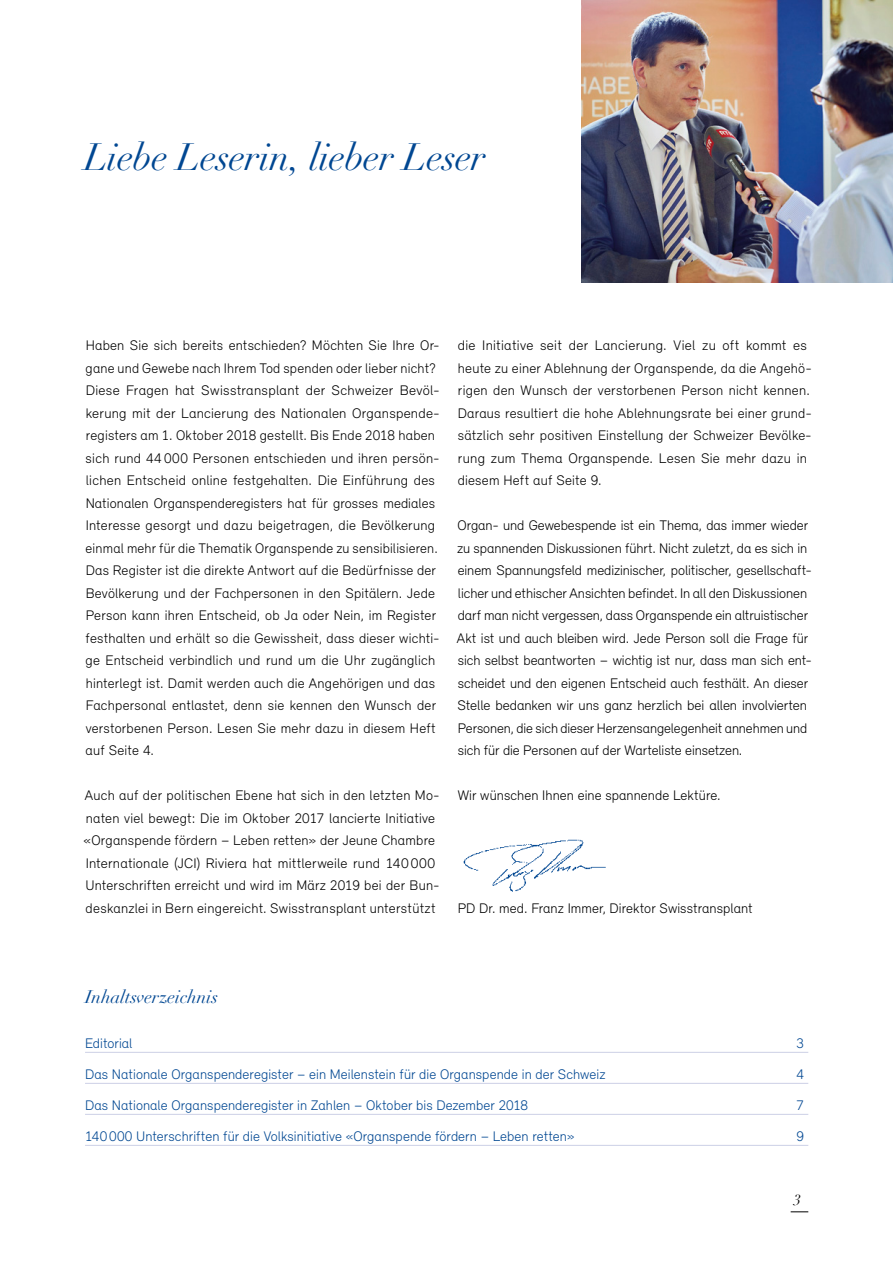
<style>
.page{position:relative;width:893px;height:1263px;background:#fff}
.page>*{position:absolute;margin:0;border:0;box-sizing:border-box;transform-origin:0 0}
.t1{font:italic 37.5px "Didot LT";letter-spacing:-.015em;color:#004792}
.t2{font:italic 18px "Didot LT";letter-spacing:-.005em;color:#004792}
.t3{font:italic 15px "Didot LT";color:#000}
.t4{font:300 14.25px/22.5px "Relevant";letter-spacing:.01em;color:#000}
.t5{font:300 14.25px "Relevant";letter-spacing:.005em;color:#004792}
</style>
<div class="page">
<img style="left:581px;top:0;width:312px;height:283px">
<img style="left:463px;top:839px;width:143px;height:53px">
<svg style="left:791px;top:1211px;width:17px;height:1px"></svg>
<hr style="left:85px;top:1052px;width:723px;height:1px;background:#ccd0e6">
<hr style="left:85px;top:1083px;width:723px;height:1px;background:#ccd0e6">
<hr style="left:85px;top:1114px;width:723px;height:1px;background:#ccd0e6">
<hr style="left:85px;top:1145px;width:723px;height:1px;background:#ccd0e6">
<h1 class="t1" style="left:84px;top:135px;width:403px">Liebe Leserin, lieber Leser</h1>
<p class="t4" style="left:86px;top:334px;width:356px">Haben Sie sich bereits entschieden? Möchten Sie Ihre Or&shy;gane und Gewebe nach Ihrem Tod spenden oder lieber nicht?<br>Diese Fragen hat Swisstransplant der Schweizer Bevöl&shy;kerung mit der Lancierung des Nationalen Organspende&shy;registers am 1. Oktober 2018 gestellt. Bis Ende 2018 haben sich rund 44 000 Personen entschieden und ihren persön&shy;lichen Entscheid online festgehalten. Die Einführung des Nationalen Organspenderegisters hat für grosses mediales Interesse gesorgt und dazu beigetragen, die Bevölkerung einmal mehr für die Thematik Organspende zu sensibilisieren.<br>Das Register ist die direkte Antwort auf die Bedürfnisse der Bevölkerung und der Fachpersonen in den Spitälern. Jede Person kann ihren Entscheid, ob Ja oder Nein, im Register festhalten und erhält so die Gewissheit, dass dieser wichti&shy;ge Entscheid verbindlich und rund um die Uhr zugänglich hinterlegt ist. Damit werden auch die Angehörigen und das Fachpersonal entlastet, denn sie kennen den Wunsch der verstorbenen Person. Lesen Sie mehr dazu in diesem Heft auf Seite 4.</p>
<p class="t4" style="left:84px;top:784px;width:358px">Auch auf der politischen Ebene hat sich in den letzten Mo&shy;naten viel bewegt: Die im Oktober 2017 lancierte Initiative «Organspende fördern – Leben retten» der Jeune Chambre Internationale (JCI) Riviera hat mittlerweile rund 140 000<br>Unterschriften erreicht und wird im März 2019 bei der Bun&shy;deskanzlei in Bern eingereicht. Swisstransplant unterstützt</p>
<p class="t4" style="left:458px;top:334px;width:356px">die Initiative seit der Lancierung. Viel zu oft kommt es heute zu einer Ablehnung der Organspende, da die Angehö&shy;rigen den Wunsch der verstorbenen Person nicht kennen.<br>Daraus resultiert die hohe Ablehnungsrate bei einer grund&shy;sätzlich sehr positiven Einstellung der Schweizer Bevölke&shy;rung zum Thema Organspende. Lesen Sie mehr dazu in diesem Heft auf Seite 9.</p>
<p class="t4" style="left:457px;top:514px;width:356px">Organ- und Gewebespende ist ein Thema, das immer wieder zu spannenden Diskussionen führt. Nicht zuletzt, da es sich in einem Spannungsfeld medizinischer, politischer, gesellschaft&shy;licher und ethischer Ansichten befindet. In all den Diskussionen darf man nicht vergessen, dass Organspende ein altruistischer Akt ist und auch bleiben wird. Jede Person soll die Frage für sich selbst beantworten – wichtig ist nur, dass man sich ent&shy;scheidet und den eigenen Entscheid auch festhält. An dieser Stelle bedanken wir uns ganz herzlich bei allen involvierten Personen, die sich dieser Herzensangelegenheit annehmen und sich für die Personen auf der Warteliste einsetzen.</p>
<p class="t4" style="left:458px;top:784px;width:265px">Wir wünschen Ihnen eine spannende Lektüre.</p>
<p class="t4" style="left:458px;top:896px;width:296px">PD Dr. med. Franz Immer, Direktor Swisstransplant</p>
<p class="t2" style="left:85px;top:986px;width:135px">Inhaltsverzeichnis</p>
<p class="t5" style="left:85px;top:1034px;width:49px">Editorial</p>
<p class="t5" style="left:796px;top:1034px;width:9px">3</p>
<p class="t5" style="left:85px;top:1065px;width:522px">Das Nationale Organspenderegister – ein Meilenstein für die Organspende in der Schweiz</p>
<p class="t5" style="left:796px;top:1065px;width:9px">4</p>
<p class="t5" style="left:85px;top:1096px;width:445px">Das Nationale Organspenderegister in Zahlen – Oktober bis Dezember 2018</p>
<p class="t5" style="left:796px;top:1096px;width:9px">7</p>
<p class="t5" style="left:85px;top:1127px;width:491px">140000 Unterschriften für die Volksinitiative «Organspende fördern – Leben retten»</p>
<p class="t5" style="left:796px;top:1127px;width:9px">9</p>
<p class="t3" style="left:794px;top:1191px;width:9px">3</p>
</div>
